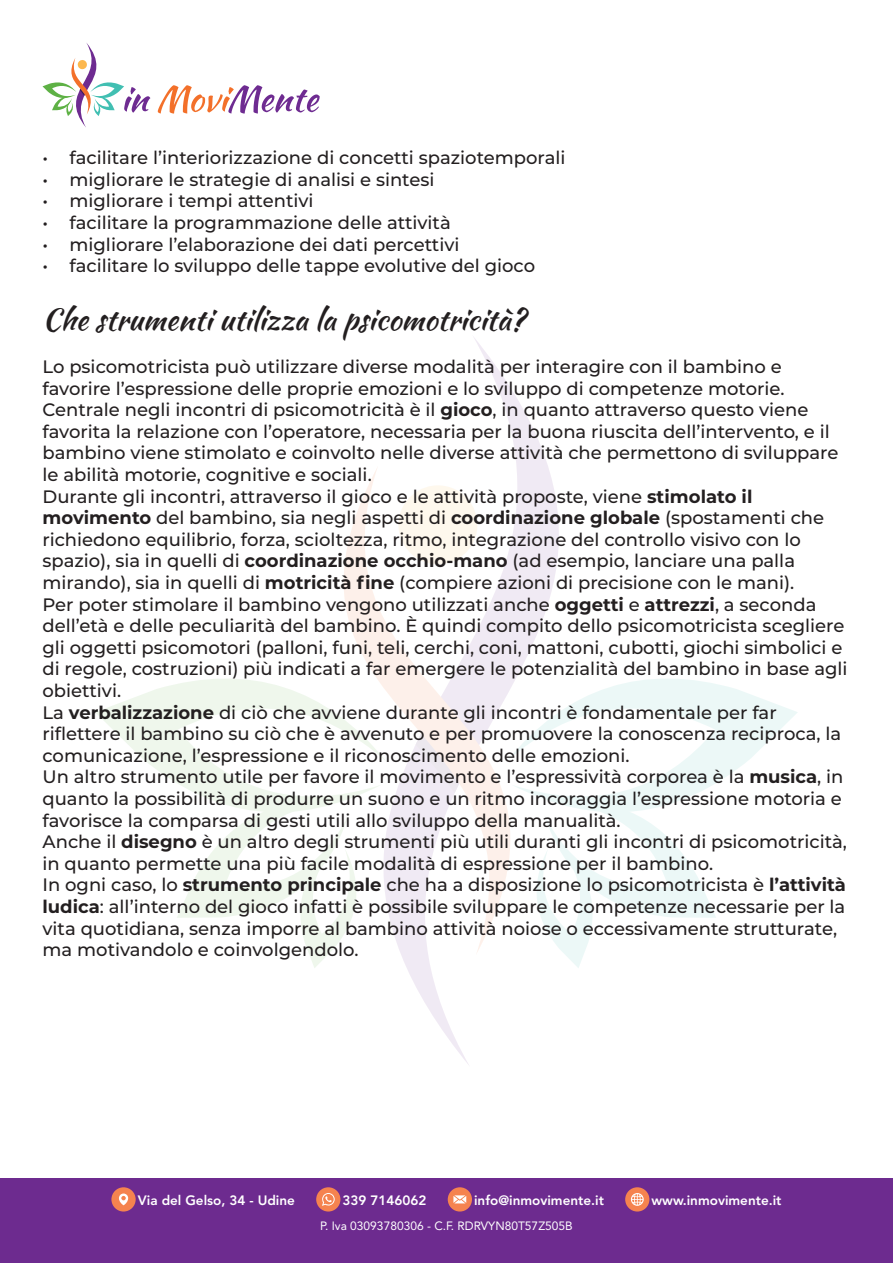
<style>
.page{position:relative;width:893px;height:1263px;background:#fff}
.page>*{position:absolute;margin:0;border:0;box-sizing:border-box;transform-origin:0 0}
.t1{font:30px "Kaushan Script";color:#231f20}
.t2{font:500 18px/21.6px "Montserrat";color:#231f20}
.t3{font:800 13.5px "Avenir LT Std";color:#fff}
.t4{font:12px "Avenir LT Std";color:#fff}
.s1{font-weight:700}
</style>
<div class="page">
<svg style="left:43px;top:43px;width:107px;height:84px"></svg>
<svg style="left:158px;top:85px;width:162px;height:29px"></svg>
<svg style="left:401px;top:338px;width:147px;height:727px"></svg>
<svg style="left:344px;top:465px;width:215px;height:490px"></svg>
<svg style="left:506px;top:662px;width:292px;height:167px"></svg>
<svg style="left:530px;top:795px;width:186px;height:173px"></svg>
<svg style="left:95px;top:662px;width:292px;height:167px"></svg>
<svg style="left:177px;top:795px;width:186px;height:173px"></svg>
<div style="left:0;top:1178px;width:893px;height:85px;background:#6d2b8f"></div>
<div style="left:316px;top:1187px;width:24px;height:24px;background:#f5834f;border-radius:50%"></div>
<svg style="left:322px;top:1193px;width:13px;height:13px"></svg>
<div style="left:625px;top:1187px;width:24px;height:24px;background:#f5834f;border-radius:50%"></div>
<svg style="left:631px;top:1193px;width:13px;height:13px"></svg>
<div style="left:111px;top:1187px;width:25px;height:24px;background:#f5834f;border-radius:50%"></div>
<svg style="left:119px;top:1193px;width:9px;height:12px"></svg>
<div style="left:448px;top:1187px;width:24px;height:24px;background:#f5834f;border-radius:50%"></div>
<svg style="left:453px;top:1195px;width:13px;height:8px"></svg>
<p class="t2" style="left:43px;top:146px;width:525px">• facilitare l’interiorizzazione di concetti spaziotemporali</p>
<p class="t2" style="left:43px;top:168px;width:393px">• migliorare le strategie di analisi e sintesi</p>
<p class="t2" style="left:43px;top:189px;width:273px">• migliorare i tempi attentivi</p>
<p class="t2" style="left:43px;top:211px;width:410px">• facilitare la programmazione delle attività</p>
<p class="t2" style="left:43px;top:233px;width:418px">• migliorare l’elaborazione dei dati percettivi</p>
<p class="t2" style="left:43px;top:254px;width:494px">• facilitare lo sviluppo delle tappe evolutive del gioco</p>
<h1 class="t1" style="left:43px;top:297px;width:484px">Che strumenti utilizza la psicomotricità?</h1>
<p class="t2" style="left:43px;top:355px;width:807px">Lo psicomotricista può utilizzare diverse modalità per interagire con il bambino e favorire l’espressione delle proprie emozioni e lo sviluppo di competenze motorie.<br>Centrale negli incontri di psicomotricità è il <span class="s1">gioco</span>, in quanto attraverso questo viene favorita la relazione con l’operatore, necessaria per la buona riuscita dell’intervento, e il bambino viene stimolato e coinvolto nelle diverse attività che permettono di sviluppare le abilità motorie, cognitive e sociali.<br>Durante gli incontri, attraverso il gioco e le attività proposte, viene <span class="s1">stimolato il movimento</span> del bambino, sia negli aspetti di <span class="s1">coordinazione globale</span> (spostamenti che richiedono equilibrio, forza, scioltezza, ritmo, integrazione del controllo visivo con lo spazio), sia in quelli di <span class="s1">coordinazione occhio-mano</span> (ad esempio, lanciare una palla mirando), sia in quelli di <span class="s1">motricità fine</span> (compiere azioni di precisione con le mani).<br>Per poter stimolare il bambino vengono utilizzati anche <span class="s1">oggetti</span> e <span class="s1">attrezzi</span>, a seconda dell’età e delle peculiarità del bambino. È quindi compito dello psicomotricista scegliere gli oggetti psicomotori (palloni, funi, teli, cerchi, coni, mattoni, cubotti, giochi simbolici e di regole, costruzioni) più indicati a far emergere le potenzialità del bambino in base agli obiettivi.<br>La <span class="s1">verbalizzazione</span> di ciò che avviene durante gli incontri è fondamentale per far riflettere il bambino su ciò che è avvenuto e per promuovere la conoscenza reciproca, la comunicazione, l’espressione e il riconoscimento delle emozioni.<br>Un altro strumento utile per favore il movimento e l’espressività corporea è la <span class="s1">musica</span>, in quanto la possibilità di produrre un suono e un ritmo incoraggia l’espressione motoria e favorisce la comparsa di gesti utili allo sviluppo della manualità.<br>Anche il <span class="s1">disegno</span> è un altro degli strumenti più utili duranti gli incontri di psicomotricità, in quanto permette una più facile modalità di espressione per il bambino.<br>In ogni caso, lo <span class="s1">strumento principale</span> che ha a disposizione lo psicomotricista è <span class="s1">l’attività ludica</span>: all’interno del gioco infatti è possibile sviluppare le competenze necessarie per la vita quotidiana, senza imporre al bambino attività noiose o eccessivamente strutturate, ma motivandolo e coinvolgendolo.</p>
<p class="t3" style="left:138px;top:1192px;width:159px">Via del Gelso, 34 - Udine</p>
<p class="t3" style="left:343px;top:1192px;width:85px">339 7146062</p>
<p class="t3" style="left:474px;top:1192px;width:131px">info@inmovimente.it</p>
<p class="t3" style="left:652px;top:1192px;width:131px">www.inmovimente.it</p>
<p class="t4" style="left:320px;top:1218px;width:254px">P. Iva 03093780306 - C.F. RDRVYN80T57Z505B</p>
</div>
